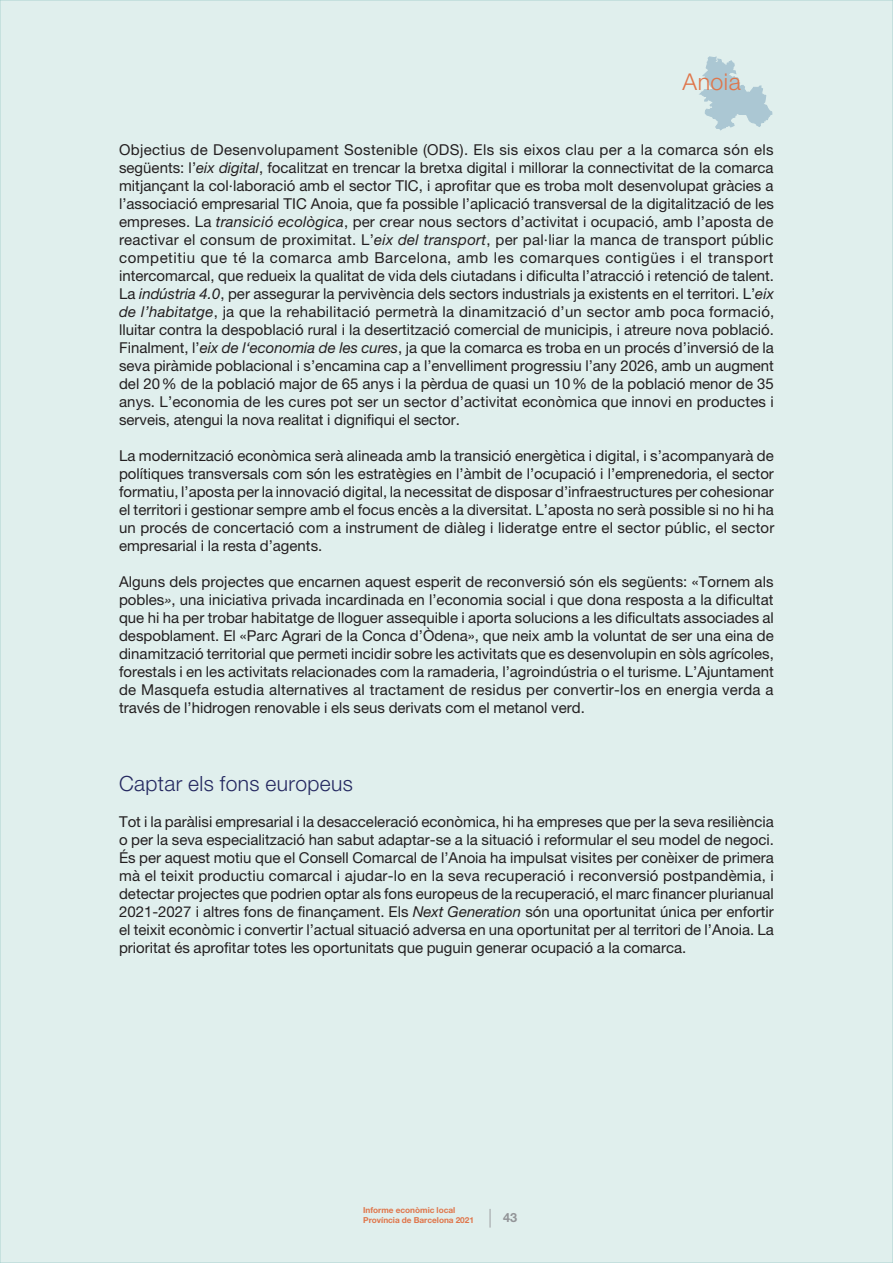
<style>
.page{position:relative;width:893px;height:1263px;background:#fff}
.page>*{position:absolute;margin:0;border:0;box-sizing:border-box;transform-origin:0 0}
.t1{font:300 23.1px "Helvetica Neue LT Std";letter-spacing:.02em;color:#df754a}
.t2{font:300 21px "Helvetica Neue LT Std";letter-spacing:.02em;color:#242860}
.t3{font:15px/18px "Helvetica Neue LT Std";color:#231f20;text-align:justify}
.t4{font:700 12.75px "Helvetica Neue LT Std";color:#939598}
.t5{font:700 8.25px/9.9px "Helvetica Neue LT Std";color:#df754a}
.s1{font-style:italic}
</style>
<div class="page">
<div style="left:0;top:0;width:893px;height:1263px;background:#e0efed;border:1px solid #acd3d0"></div>
<svg style="left:490px;top:1209px;width:1px;height:18px"></svg>
<svg style="left:699px;top:56px;width:74px;height:75px"></svg>
<h1 class="t1" style="left:683px;top:68px;width:60px">Anoia</h1>
<p class="t3" style="left:119px;top:141px;width:657px">Objectius de Desenvolupament Sostenible (ODS). Els sis eixos clau per a la comarca són els següents: l’<span class="s1">eix digital</span>, focalitzat en trencar la bretxa digital i millorar la connectivitat de la comarca mitjançant la col·laboració amb el sector TIC, i aprofitar que es troba molt desenvolupat gràcies a l’associació empresarial TIC Anoia, que fa possible l’aplicació transversal de la digitalització de les empreses. La <span class="s1">transició ecològica</span>, per crear nous sectors d’activitat i ocupació, amb l’aposta de reactivar el consum de proximitat. L’<span class="s1">eix del transport</span>, per pal·liar la manca de transport públic competitiu que té la comarca amb Barcelona, amb les comarques contigües i el transport intercomarcal, que redueix la qualitat de vida dels ciutadans i dificulta l’atracció i retenció de talent.<br>La <span class="s1">indústria 4.0</span>, per assegurar la pervivència dels sectors industrials ja existents en el territori. L’<span class="s1">eix de l’habitatge</span>, ja que la rehabilitació permetrà la dinamització d’un sector amb poca formació, lluitar contra la despoblació rural i la desertització comercial de municipis, i atreure nova població.<br>Finalment, l’<span class="s1">eix de l‘economia de les cures</span>, ja que la comarca es troba en un procés d’inversió de la seva piràmide poblacional i s’encamina cap a l’envelliment progressiu l’any 2026, amb un augment del 20% de la població major de 65 anys i la pèrdua de quasi un 10% de la població menor de 35 anys. L’economia de les cures pot ser un sector d’activitat econòmica que innovi en productes i serveis, atengui la nova realitat i dignifiqui el sector.</p>
<p class="t3" style="left:119px;top:447px;width:657px">La modernització econòmica serà alineada amb la transició energètica i digital, i s’acompanyarà de polítiques transversals com són les estratègies en l’àmbit de l’ocupació i l’emprenedoria, el sector formatiu, l’aposta per la innovació digital, la necessitat de disposar d’infraestructures per cohesionar el territori i gestionar sempre amb el focus encès a la diversitat. L’aposta no serà possible si no hi ha un procés de concertació com a instrument de diàleg i lideratge entre el sector públic, el sector empresarial i la resta d’agents.</p>
<p class="t3" style="left:119px;top:573px;width:656px">Alguns dels projectes que encarnen aquest esperit de reconversió són els següents: «Tornem als pobles<span class="s1">»</span>, una iniciativa privada incardinada en l’economia social i que dona resposta a la dificultat que hi ha per trobar habitatge de lloguer assequible i aporta solucions a les dificultats associades al despoblament. El «Parc Agrari de la Conca d’Òdena», que neix amb la voluntat de ser una eina de dinamització territorial que permeti incidir sobre les activitats que es desenvolupin en sòls agrícoles, forestals i en les activitats relacionades com la ramaderia, l’agroindústria o el turisme. L’Ajuntament de Masquefa estudia alternatives al tractament de residus per convertir-los en energia verda a través de l’hidrogen renovable i els seus derivats com el metanol verd.</p>
<h2 class="t2" style="left:119px;top:770px;width:235px">Captar els fons europeus</h2>
<p class="t3" style="left:119px;top:813px;width:656px">Tot i la paràlisi empresarial i la desacceleració econòmica, hi ha empreses que per la seva resiliència o per la seva especialització han sabut adaptar-se a la situació i reformular el seu model de negoci.<br>És per aquest motiu que el Consell Comarcal de l’Anoia ha impulsat visites per conèixer de primera mà el teixit productiu comarcal i ajudar-lo en la seva recuperació i reconversió postpandèmia, i detectar projectes que podrien optar als fons europeus de la recuperació, el marc financer plurianual 2021-2027 i altres fons de finançament. Els <span class="s1">Next Generation</span> són una oportunitat única per enfortir el teixit econòmic i convertir l’actual situació adversa en una oportunitat per al territori de l’Anoia. La prioritat és aprofitar totes les oportunitats que puguin generar ocupació a la comarca.</p>
<p class="t5" style="left:363px;top:1205px;width:112px">Informe econòmic local<br>Província de Barcelona 2021</p>
<p class="t4" style="left:503px;top:1209px;width:16px">43</p>
</div>
